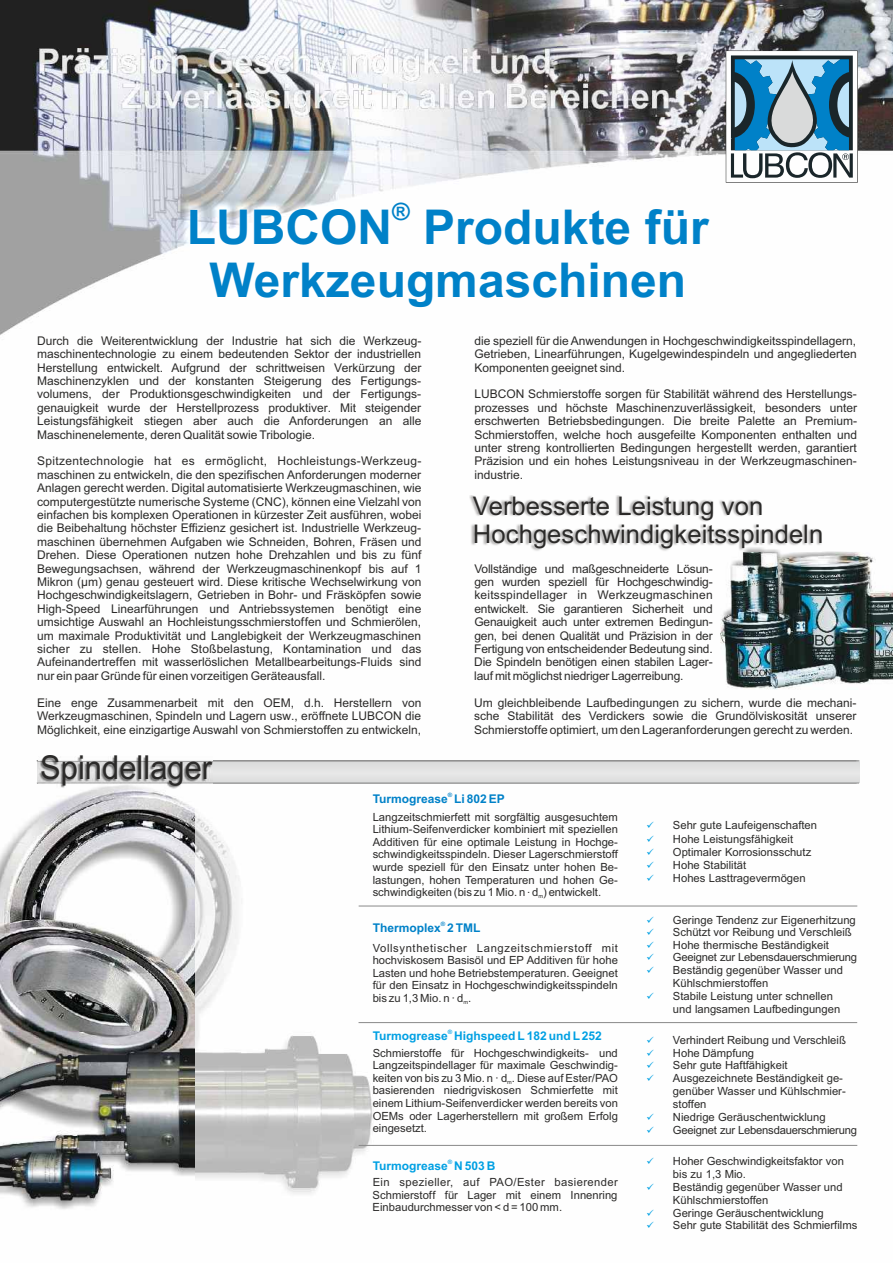
<style>
.page{position:relative;width:893px;height:1263px;background:#fff}
.page>*{position:absolute;margin:0;border:0;box-sizing:border-box;transform-origin:0 0}
.t1{font:700 48px/53.6px "Arial";color:#0081c8;text-align:center}
.t2{font:33px "Arial";color:#2b2a29;scale:.94 1}
.t3{font:25.8px/28.8px "Arial";color:#2b2a29}
.t4{font:700 24px "Arial";color:#0081c8}
.t5{font:12px/13.4px "Arial";color:#2b2a29;text-align:justify}
.t6{font:700 12px "Arial";color:#00a0e3}
.t7{font:700 12px "Arial";color:#0081c8}
.t8{font:11.25px/12.6px "Arial";color:#2b2a29}
.t9{font:11.25px "Arial";letter-spacing:-.02em;color:#2b2a29}
.t10{font:700 6px "Arial";color:#0081c8}
.t11{font:700 6px "Arial";color:#00a0e3}
.s1{color:#00a0e3}
</style>
<div class="page">
<img style="left:0;top:0;width:893px;height:150px">
<img style="left:0;top:150px;width:893px;height:185px">
<img style="left:37px;top:48px;width:633px;height:68px">
<img style="left:179px;top:194px;width:538px;height:122px">
<img style="left:720px;top:552px;width:173px;height:137px">
<svg style="left:725px;top:50px;width:133px;height:133px"></svg>
<img style="left:0;top:789px;width:196px;height:242px">
<img style="left:0;top:1031px;width:196px;height:178px">
<img style="left:0;top:1033px;width:196px;height:168px">
<img style="left:196px;top:816px;width:661px;height:378px">
<hr style="left:359px;top:906px;width:498px;height:1px;background:#898989">
<hr style="left:359px;top:1022px;width:498px;height:1px;background:#898989">
<hr style="left:359px;top:1145px;width:498px;height:1px;background:#898989">
<div style="left:37px;top:761px;width:822px;height:22px;background:#e1e1e1"></div>
<hr style="left:37px;top:783px;width:822px;height:1px;background:#898989">
<hr style="left:37px;top:760px;width:819px;height:1px;background:#898989">
<hr style="left:37px;top:761px;width:822px;height:1px;background:#898989">
<img style="left:38px;top:756px;width:174px;height:33px">
<img style="left:470px;top:495px;width:351px;height:56px">
<h3 class="t4" style="left:392px;top:202px;width:19px">®</h3>
<h1 class="t1" style="left:187px;top:205px;width:523px">LUBCON Produkte für<br>Werkzeugmaschinen</h1>
<p class="t5" style="left:37px;top:335px;width:386px">Durch die Weiterentwicklung der Industrie hat sich die Werkzeug&shy;maschinentechnologie zu einem bedeutenden Sektor der industriellen Herstellung entwickelt. Aufgrund der schrittweisen Verkürzung der Maschinenzyklen und der konstanten Steigerung des Fertigungs&shy;volumens, der Produktionsgeschwindigkeiten und der Fertigungs&shy;genauigkeit wurde der Herstellprozess produktiver. Mit steigender Leistungsfähigkeit stiegen aber auch die Anforderungen an alle Maschinenelemente, deren Qualität sowie Tribologie.</p>
<p class="t5" style="left:37px;top:456px;width:386px">Spitzentechnologie hat es ermöglicht, Hochleistungs-Werkzeug&shy;maschinen zu entwickeln, die den spezifischen Anforderungen moderner Anlagen gerecht werden. Digital automatisierte Werkzeugmaschinen, wie computergestützte numerische Systeme (CNC), können eine Vielzahl von einfachen bis komplexen Operationen in kürzester Zeit ausführen, wobei die Beibehaltung höchster Effizienz gesichert ist. Industrielle Werkzeug&shy;maschinen übernehmen Aufgaben wie Schneiden, Bohren, Fräsen und Drehen. Diese Operationen nutzen hohe Drehzahlen und bis zu fünf Bewegungsachsen, während der Werkzeugmaschinenkopf bis auf 1<br>Mikron (µm) genau gesteuert wird. Diese kritische Wechselwirkung von Hochgeschwindigkeitslagern, Getrieben in Bohr- und Fräsköpfen sowie High-Speed Linearführungen und Antriebssystemen benötigt eine umsichtige Auswahl an Hochleistungsschmierstoffen und Schmierölen, um maximale Produktivität und Langlebigkeit der Werkzeugmaschinen sicher zu stellen. Hohe Stoßbelastung, Kontamination und das Aufeinandertreffen mit wasserlöslichen Metallbearbeitungs-Fluids sind nur ein paar Gründe für einen vorzeitigen Geräteausfall.</p>
<p class="t5" style="left:37px;top:697px;width:386px">Eine enge Zusammenarbeit mit den OEM, d.h. Herstellern von Werkzeugmaschinen, Spindeln und Lagern usw., eröffnete LUBCON die Möglichkeit, eine einzigartige Auswahl von Schmierstoffen zu entwickeln,</p>
<p class="t5" style="left:474px;top:335px;width:384px">die speziell für die Anwendungen in Hochgeschwindigkeitsspindellagern, Getrieben, Linearführungen, Kugelgewindespindeln und angegliederten Komponenten geeignet sind.</p>
<p class="t5" style="left:474px;top:388px;width:384px">LUBCON Schmierstoffe sorgen für Stabilität während des Herstellungs&shy;prozesses und höchste Maschinenzuverlässigkeit, besonders unter erschwerten Betriebsbedingungen. Die breite Palette an Premium-Schmierstoffen, welche hoch ausgefeilte Komponenten enthalten und unter streng kontrollierten Bedingungen hergestellt werden, garantiert Präzision und ein hohes Leistungsniveau in der Werkzeugmaschinen&shy;industrie.</p>
<h3 class="t3" style="left:473px;top:493px;width:352px">Verbesserte Leistung von<br>Hochgeschwindigkeitsspindeln</h3>
<p class="t5" style="left:474px;top:563px;width:240px">Vollständige und maßgeschneiderte Lösun&shy;gen wurden speziell für Hochgeschwindig&shy;keitsspindellager in Werkzeugmaschinen entwickelt. Sie garantieren Sicherheit und Genauigkeit auch unter extremen Bedingun&shy;gen, bei denen Qualität und Präzision in der Fertigung von entscheidender Bedeutung sind.<br>Die Spindeln benötigen einen stabilen Lager&shy;lauf mit möglichst niedriger Lagerreibung.</p>
<p class="t5" style="left:474px;top:697px;width:384px">Um gleichbleibende Laufbedingungen zu sichern, wurde die mechani&shy;sche Stabilität des Verdickers sowie die Grundölviskosität unserer Schmierstoffe optimiert, um den Lageranforderungen gerecht zu werden.</p>
<h2 class="t2" style="left:40px;top:755px;width:185px">Spindellager</h2>
<p class="t10" style="left:448px;top:792px;width:6px">®</p>
<p class="t7" style="left:373px;top:794px;width:134px">Turmogrease Li 802 EP</p>
<p class="t8" style="left:373px;top:811px;width:247px;text-align:justify">Langzeitschmierfett mit sorgfältig ausgesuchtem Lithium-Seifenverdicker kombiniert mit speziellen Additiven für eine optimale Leistung in Hochge&shy;schwindigkeitsspindeln. Dieser Lagerschmierstoff wurde speziell für den Einsatz unter hohen Be&shy;lastungen, hohen Temperaturen und hohen Ge-</p>
<p class="t8" style="left:527px;top:883px;width:5px">.</p>
<p class="t8" style="left:373px;top:887px;width:230px">schwindigkeiten (bis zu 1 Mio. n d<sub>m</sub>) entwickelt.</p>
<p class="t10" style="left:441px;top:922px;width:6px">®</p>
<p class="t7" style="left:373px;top:924px;width:109px">Thermoplex 2 TML</p>
<p class="t8" style="left:373px;top:942px;width:247px;text-align:justify">Vollsynthetischer Langzeitschmierstoff mit hochviskosem Basisöl und EP Additiven für hohe Lasten und hohe Betriebstemperaturen. Geeignet für den Einsatz in Hochgeschwindigkeitsspindeln bis zu 1,3 Mio. n · d<sub>m</sub>.</p>
<p class="t11" style="left:448px;top:1030px;width:6px">®</p>
<p class="t6" style="left:373px;top:1031px;width:231px">Turmogrease Highspeed L182 und L252</p>
<p class="t8" style="left:373px;top:1047px;width:247px;text-align:justify">Schmierstoffe für Hochgeschwindigkeits- und Langzeitspindellager für maximale Geschwindig&shy;keiten von bis zu 3 Mio. n · d<sub>m</sub>. Diese auf Ester/PAO basierenden niedrigviskosen Schmierfette mit einem Lithium-Seifenverdicker werden bereits von OEMs oder Lagerherstellern mit großem Erfolg eingesetzt.</p>
<p class="t11" style="left:448px;top:1159px;width:6px">®</p>
<p class="t6" style="left:373px;top:1161px;width:124px">Turmogrease N 503 B</p>
<p class="t8" style="left:373px;top:1177px;width:247px;text-align:justify">Ein spezieller, auf PAO/Ester basierender Schmierstoff für Lager mit einem Innenring Einbaudurchmesser von &lt; d = 100 mm.</p>
<p class="t8" style="left:647px;top:820px;width:172px"><span class="s1">✓</span> Sehr gute Laufeigenschaften</p>
<p class="t8" style="left:647px;top:833px;width:148px"><span class="s1">✓</span> Hohe Leistungsfähigkeit</p>
<p class="t8" style="left:647px;top:846px;width:166px"><span class="s1">✓</span> Optimaler Korrosionsschutz</p>
<p class="t8" style="left:647px;top:860px;width:101px"><span class="s1">✓</span> Hohe Stabilität</p>
<p class="t8" style="left:647px;top:873px;width:161px"><span class="s1">✓</span> Hohes Lasttragevermögen</p>
<p class="t8" style="left:647px;top:914px;width:211px"><span class="s1">✓</span> Geringe Tendenz zur Eigenerhitzung</p>
<p class="t8" style="left:647px;top:927px;width:207px"><span class="s1">✓</span> Schützt vor Reibung und Verschleiß</p>
<p class="t8" style="left:647px;top:939px;width:184px"><span class="s1">✓</span> Hohe thermische Beständigkeit</p>
<p class="t9" style="left:647px;top:953px;width:212px"><span class="s1">✓</span> Geeignet zur Lebensdauerschmierung</p>
<p class="t8" style="left:673px;top:964px;width:172px;line-height:13.2px;text-indent:-26px"><span class="s1">✓</span> Beständig gegenüber Wasser und<br>Kühlschmierstoffen</p>
<p class="t8" style="left:673px;top:990px;width:169px;line-height:13.2px;text-indent:-26px"><span class="s1">✓</span> Stabile Leistung unter schnellen und langsamen Laufbedingungen</p>
<p class="t8" style="left:647px;top:1035px;width:201px"><span class="s1">✓</span> Verhindert Reibung und Verschleiß</p>
<p class="t8" style="left:647px;top:1048px;width:109px"><span class="s1">✓</span> Hohe Dämpfung</p>
<p class="t8" style="left:647px;top:1060px;width:143px"><span class="s1">✓</span> Sehr gute Haftfähigkeit</p>
<p class="t8" style="left:673px;top:1072px;width:174px;line-height:13.2px;text-indent:-26px"><span class="s1">✓</span> Ausgezeichnete Beständigkeit ge&shy;genüber Wasser und Kühlschmier&shy;stoffen</p>
<p class="t8" style="left:647px;top:1112px;width:181px"><span class="s1">✓</span> Niedrige Geräuschentwicklung</p>
<p class="t9" style="left:647px;top:1125px;width:212px"><span class="s1">✓</span> Geeignet zur Lebensdauerschmierung</p>
<p class="t8" style="left:673px;top:1155px;width:173px;line-height:13.2px;text-indent:-26px"><span class="s1">✓</span> Hoher Geschwindigkeitsfaktor von bis zu 1,3 Mio.</p>
<p class="t8" style="left:673px;top:1181px;width:171px;line-height:13.2px;text-indent:-26px"><span class="s1">✓</span> Beständig gegenüber Wasser und<br>Kühlschmierstoffen</p>
<p class="t8" style="left:647px;top:1207px;width:179px"><span class="s1">✓</span> Geringe Geräuschentwicklung</p>
<p class="t8" style="left:647px;top:1220px;width:212px"><span class="s1">✓</span> Sehr gute Stabilität des Schmierfilms</p>
</div>
